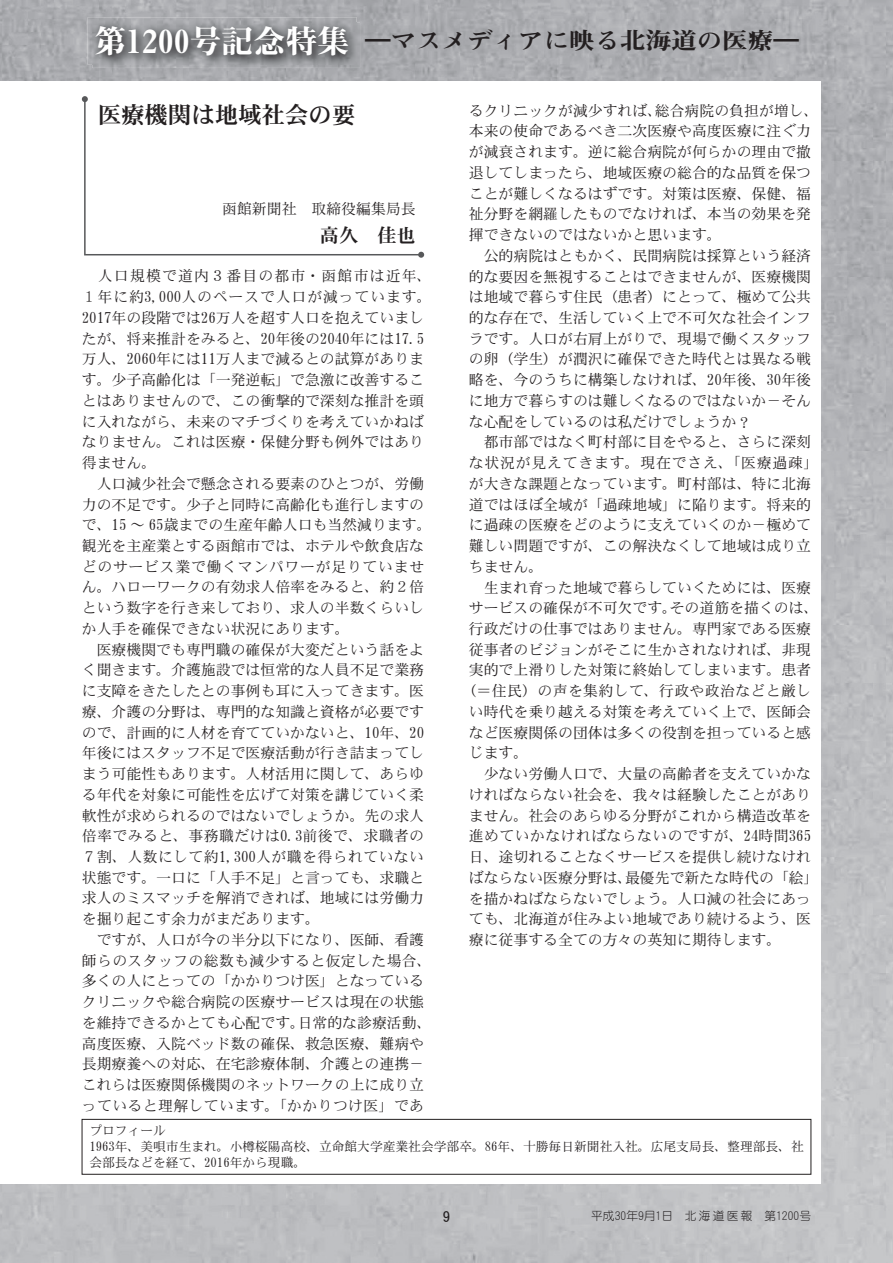
<style>
.page{position:relative;width:893px;height:1263px;background:#fff}
.page>*{position:absolute;margin:0;border:0;box-sizing:border-box;transform-origin:0 0}
.t1{font:23.4px "DFHS Mincho W7 WIN RKSJ H";color:#231f20}
.t2{font:22.95px "Midashi Min Pro MA31";color:#231f20;scale:1.11 1}
.t3{font:19.2px "DFHS Mincho W7 WIN RKSJ H";color:#231f20}
.t4{font:14.85px/20.7px "DFHS Mincho W3 WIN RKSJ H";color:#231f20}
.t5{font:14.85px "DFHS Mincho W3 WIN RKSJ H";letter-spacing:.03em;color:#231f20}
.t6{font:14.85px "DFHS Mincho W3 WIN RKSJ H";letter-spacing:.055em;color:#231f20}
.t7{font:14.85px "DFHS Mincho W3 WIN RKSJ H";letter-spacing:.025em;color:#231f20}
.t8{font:14.85px "DFHS Gothic W5 WIN RKSJ H";color:#231f20}
.t9{font:12.75px/15.9px "DFHS Mincho W3 WIN RKSJ H";color:#231f20}
.t10{font:11.7px "DF Maru Gothic Lt WIN RKSJ H";color:#231f20}
.s1{font-size:31.95px;color:#fff}
</style>
<div class="page">
<img style="left:0;top:0;width:893px;height:1263px">
<div style="left:0;top:81px;width:821px;height:1102px;background:#fff"></div>
<img style="left:93px;top:23px;width:267px;height:45px">
<img style="left:88px;top:17px;width:269px;height:48px">
<img style="left:93px;top:23px;width:264px;height:42px">
<svg style="left:84px;top:102px;width:338px;height:154px"></svg>
<svg style="left:82px;top:96px;width:6px;height:6px"></svg>
<svg style="left:418px;top:252px;width:6px;height:6px"></svg>
<div style="left:82px;top:1119px;width:729px;height:55px;border:1px solid #231f20"></div>
<h2 class="t2" style="left:94px;top:23px;width:636px"><span class="s1">第1200号記念特集</span> ―マスメディアに映る北海道の医療―</h2>
<h1 class="t1" style="left:98px;top:103px;width:259px">医療機関は地域社会の要</h1>
<p class="t4" style="left:222px;top:198px;width:195px">函館新聞社　取締役編集局長</p>
<p class="t3" style="left:320px;top:226px;width:97px">高久　佳也</p>
<p class="t4" style="left:82px;top:266px;width:351px">　人口規模で道内３番目の都市・函館市は近年、<br>１年に約3,000人のペースで人口が減っています。<br>2017年の段階では26万人を超す人口を抱えていましたが、将来推計をみると、20年後の2040年には17.5万人、2060年には11万人まで減るとの試算があります。少子高齢化は「一発逆転」で急激に改善することはありませんので、この衝撃的で深刻な推計を頭に入れながら、未来のマチづくりを考えていかねばなりません。これは医療・保健分野も例外ではあり得ません。<br>　人口減少社会で懸念される要素のひとつが、労働力の不足です。少子と同時に高齢化も進行しますので、15 ～ 65歳までの生産年齢人口も当然減ります。観光を主産業とする函館市では、ホテルや飲食店などのサービス業で働くマンパワーが足りていません。ハローワークの有効求人倍率をみると、約２倍という数字を行き来しており、求人の半数くらいしか人手を確保できない状況にあります。<br>　医療機関でも専門職の確保が大変だという話をよく聞きます。介護施設では恒常的な人員不足で業務に支障をきたしたとの事例も耳に入ってきます。医療、介護の分野は、専門的な知識と資格が必要ですので、計画的に人材を育てていかないと、10年、20年後にはスタッフ不足で医療活動が行き詰まってしまう可能性もあります。人材活用に関して、あらゆる年代を対象に可能性を広げて対策を講じていく柔軟性が求められるのではないでしょうか。先の求人倍率でみると、事務職だけは0.3前後で、求職者の<br>７割、人数にして約1,300人が職を得られていない状態です。一口に「人手不足」と言っても、求職と求人のミスマッチを解消できれば、地域には労働力を掘り起こす余力がまだあります。<br>　ですが、人口が今の半分以下になり、医師、看護師らのスタッフの総数も減少すると仮定した場合、多くの人にとっての「かかりつけ医」となっているクリニックや総合病院の医療サービスは現在の状態を維持できるかとても心配です。日常的な診療活動、高度医療、入院ベッド数の確保、救急医療、難病や長期療養への対応、在宅診療体制、介護との連携－これらは医療関係機関のネットワークの上に成り立っていると理解しています。「かかりつけ医」であ</p>
<p class="t4" style="left:469px;top:100px;width:351px">るクリニックが減少すれば、総合病院の負担が増し、</p>
<p class="t4" style="left:469px;top:121px;width:344px">本来の使命であるべき二次医療や高度医療に注ぐ力</p>
<p class="t4" style="left:469px;top:141px;width:344px">が減衰されます。逆に総合病院が何らかの理由で撤</p>
<p class="t4" style="left:469px;top:162px;width:344px">退してしまったら、地域医療の総合的な品質を保つ</p>
<p class="t4" style="left:469px;top:183px;width:344px">ことが難しくなるはずです。対策は医療、保健、福</p>
<p class="t4" style="left:469px;top:204px;width:344px">祉分野を網羅したものでなければ、本当の効果を発</p>
<p class="t4" style="left:469px;top:224px;width:254px">揮できないのではないかと思います。</p>
<p class="t4" style="left:469px;top:245px;width:344px">　公的病院はともかく、民間病院は採算という経済</p>
<p class="t4" style="left:469px;top:266px;width:344px">的な要因を無視することはできませんが、医療機関</p>
<p class="t4" style="left:469px;top:287px;width:344px">は地域で暮らす住民（患者）にとって、極めて公共</p>
<p class="t4" style="left:469px;top:307px;width:344px">的な存在で、生活していく上で不可欠な社会インフ</p>
<p class="t4" style="left:469px;top:328px;width:344px">ラです。人口が右肩上がりで、現場で働くスタッフ</p>
<p class="t4" style="left:469px;top:349px;width:344px">の卵（学生）が潤沢に確保できた時代とは異なる戦</p>
<p class="t4" style="left:469px;top:369px;width:344px">略を、今のうちに構築しなければ、20年後、30年後</p>
<p class="t4" style="left:469px;top:390px;width:344px">に地方で暮らすのは難しくなるのではないか－そん</p>
<p class="t4" style="left:469px;top:411px;width:284px">な心配をしているのは私だけでしょうか？</p>
<p class="t4" style="left:469px;top:432px;width:344px">　都市部ではなく町村部に目をやると、さらに深刻</p>
<p class="t6" style="left:469px;top:455px;width:351px">な状況が見えてきます。現在でさえ、「医療過疎」</p>
<p class="t4" style="left:469px;top:473px;width:344px">が大きな課題となっています。町村部は、特に北海</p>
<p class="t4" style="left:469px;top:494px;width:344px">道ではほぼ全域が「過疎地域」に陥ります。将来的</p>
<p class="t4" style="left:469px;top:515px;width:344px">に過疎の医療をどのように支えていくのか－極めて</p>
<p class="t4" style="left:469px;top:535px;width:344px">難しい問題ですが、この解決なくして地域は成り立</p>
<p class="t4" style="left:469px;top:556px;width:76px">ちません。</p>
<p class="t4" style="left:469px;top:577px;width:344px">　生まれ育った地域で暮らしていくためには、医療</p>
<p class="t4" style="left:469px;top:598px;width:351px">サービスの確保が不可欠です。その道筋を描くのは、</p>
<p class="t4" style="left:469px;top:618px;width:344px">行政だけの仕事ではありません。専門家である医療</p>
<p class="t4" style="left:469px;top:639px;width:344px">従事者のビジョンがそこに生かされなければ、非現</p>
<p class="t4" style="left:469px;top:660px;width:344px">実的で上滑りした対策に終始してしまいます。患者</p>
<p class="t7" style="left:461px;top:683px;width:351px">（＝住民）の声を集約して、行政や政治などと厳し</p>
<p class="t4" style="left:469px;top:701px;width:344px">い時代を乗り越える対策を考えていく上で、医師会</p>
<p class="t4" style="left:469px;top:722px;width:344px">など医療関係の団体は多くの役割を担っていると感</p>
<p class="t4" style="left:469px;top:743px;width:61px">じます。</p>
<p class="t4" style="left:469px;top:763px;width:344px">　少ない労働人口で、大量の高齢者を支えていかな</p>
<p class="t4" style="left:469px;top:784px;width:344px">ければならない社会を、我々は経験したことがあり</p>
<p class="t4" style="left:469px;top:805px;width:344px">ません。社会のあらゆる分野がこれから構造改革を</p>
<p class="t5" style="left:469px;top:828px;width:344px">進めていかなければならないのですが、24時間365</p>
<p class="t4" style="left:469px;top:846px;width:344px">日、途切れることなくサービスを提供し続けなけれ</p>
<p class="t4" style="left:469px;top:867px;width:351px">ばならない医療分野は、最優先で新たな時代の「絵」</p>
<p class="t4" style="left:469px;top:888px;width:344px">を描かねばならないでしょう。人口減の社会にあっ</p>
<p class="t4" style="left:469px;top:908px;width:344px">ても、北海道が住みよい地域であり続けるよう、医</p>
<p class="t4" style="left:469px;top:929px;width:314px">療に従事する全ての方々の英知に期待します。</p>
<p class="t9" style="left:89px;top:1123px;width:716px">プロフィール<br>1963年、美唄市生まれ。小樽桜陽高校、立命館大学産業社会学部卒。86年、十勝毎日新聞社入社。広尾支局長、整理部長、社会部長などを経て、2016年から現職。</p>
<p class="t8" style="left:443px;top:1209px;width:9px">9</p>
<p class="t10" style="left:591px;top:1210px;width:221px">平成30年9月1日　北海道医報　第1200号</p>
</div>
